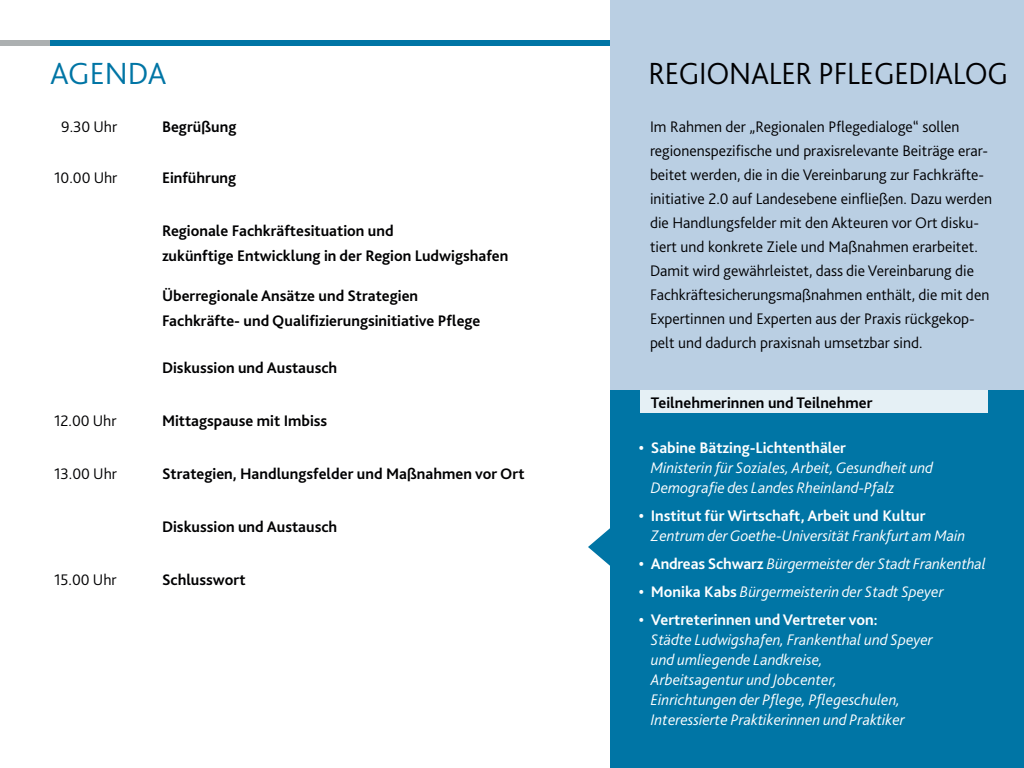
<style>
.page{position:relative;width:1024px;height:768px;background:#fff}
.page>*{position:absolute;margin:0;border:0;box-sizing:border-box;transform-origin:0 0}
.t1{font:300 32px "Bliss 2";letter-spacing:-.01em;color:#000002;scale:.96 1}
.t2{font:300 32px "Bliss 2";color:#0075a5}
.t3{font:300 16px/24px "Bliss 2";color:#000002}
.t4{font:italic 300 16px/20px "Bliss 2";color:#fff}
.t5{font:700 16px/25px "Bliss 2";color:#000002}
.t6{font:700 16px "Bliss 2";color:#fff}
.s1{font-weight:700;font-style:normal}
</style>
<div class="page">
<div style="left:0;top:40px;width:59px;height:6px;background:#acb0b1"></div>
<div style="left:50px;top:40px;width:832px;height:6px;background:#0075a5"></div>
<div style="left:610px;top:0;width:414px;height:768px;background:#0075a5"></div>
<svg style="left:588px;top:528px;width:22px;height:38px"></svg>
<div style="left:640px;top:390px;width:348px;height:23px;background:#e5f0f5"></div>
<div style="left:610px;top:0;width:414px;height:390px;background:#bacfe3"></div>
<h1 class="t2" style="left:50px;top:54px;width:118px">AGENDA</h1>
<p class="t3" style="left:61px;top:114px;width:58px">9.30 Uhr</p>
<p class="t5" style="left:162px;top:114px;width:76px">Begrüßung</p>
<p class="t3" style="left:54px;top:166px;width:65px">10.00 Uhr</p>
<p class="t5" style="left:162px;top:165px;width:76px">Einführung</p>
<p class="t5" style="left:162px;top:218px;width:348px">Regionale Fachkräftesituation und<br>zukünftige Entwicklung in der Region Ludwigshafen</p>
<p class="t5" style="left:162px;top:283px;width:320px">Überregionale Ansätze und Strategien<br>Fachkräfte- und Qualifizierungsinitiative Pflege</p>
<p class="t5" style="left:162px;top:355px;width:177px">Diskussion und Austausch</p>
<p class="t3" style="left:54px;top:409px;width:64px">12.00 Uhr</p>
<p class="t5" style="left:162px;top:408px;width:167px">Mittagspause mit Imbiss</p>
<p class="t3" style="left:54px;top:462px;width:64px">13.00 Uhr</p>
<p class="t5" style="left:162px;top:461px;width:364px">Strategien, Handlungsfelder und Maßnahmen vor Ort</p>
<p class="t5" style="left:162px;top:514px;width:177px">Diskussion und Austausch</p>
<p class="t3" style="left:54px;top:568px;width:64px">15.00 Uhr</p>
<p class="t5" style="left:162px;top:567px;width:85px">Schlusswort</p>
<h1 class="t1" style="left:649px;top:54px;width:376px">REGIONALER PFLEGEDIALOG</h1>
<p class="t3" style="left:650px;top:114px;width:344px">Im Rahmen der „Regionalen Pflegedialoge“ sollen regionenspezifische und praxisrelevante Beiträge erar&shy;beitet werden, die in die Vereinbarung zur Fachkräfte&shy;initiative 2.0 auf Landesebene einfließen. Dazu werden die Handlungsfelder mit den Akteuren vor Ort disku&shy;tiert und konkrete Ziele und Maßnahmen erarbeitet.<br>Damit wird gewährleistet, dass die Vereinbarung die Fachkräftesicherungsmaßnahmen enthält, die mit den Expertinnen und Experten aus der Praxis rückgekop&shy;pelt und dadurch praxisnah umsetzbar sind.</p>
<p class="t5" style="left:651px;top:390px;width:223px">Teilnehmerinnen und Teilnehmer</p>
<p class="t6" style="left:639px;top:438px;width:209px">• Sabine Bätzing-Lichtenthäler</p>
<p class="t4" style="left:651px;top:457px;width:284px">Ministerin für Soziales, Arbeit, Gesundheit und<br>Demografie des Landes Rheinland-Pfalz</p>
<p class="t6" style="left:639px;top:506px;width:288px">• Institut für Wirtschaft, Arbeit und Kultur</p>
<p class="t4" style="left:651px;top:525px;width:316px">Zentrum der Goethe-Universität Frankfurt am Main</p>
<p class="t4" style="left:639px;top:553px;width:348px"><span class="s1">• Andreas Schwarz</span> Bürgermeister der Stadt Frankenthal</p>
<p class="t4" style="left:639px;top:581px;width:306px"><span class="s1">• Monika Kabs</span> Bürgermeisterin der Stadt Speyer</p>
<p class="t6" style="left:639px;top:610px;width:240px">• Vertreterinnen und Vertreter von:</p>
<p class="t4" style="left:651px;top:629px;width:284px">Städte Ludwigshafen, Frankenthal und Speyer und umliegende Landkreise,<br>Arbeitsagentur und Jobcenter,<br>Einrichtungen der Pflege, Pflegeschulen, Interessierte Praktikerinnen und Praktiker</p>
</div>
